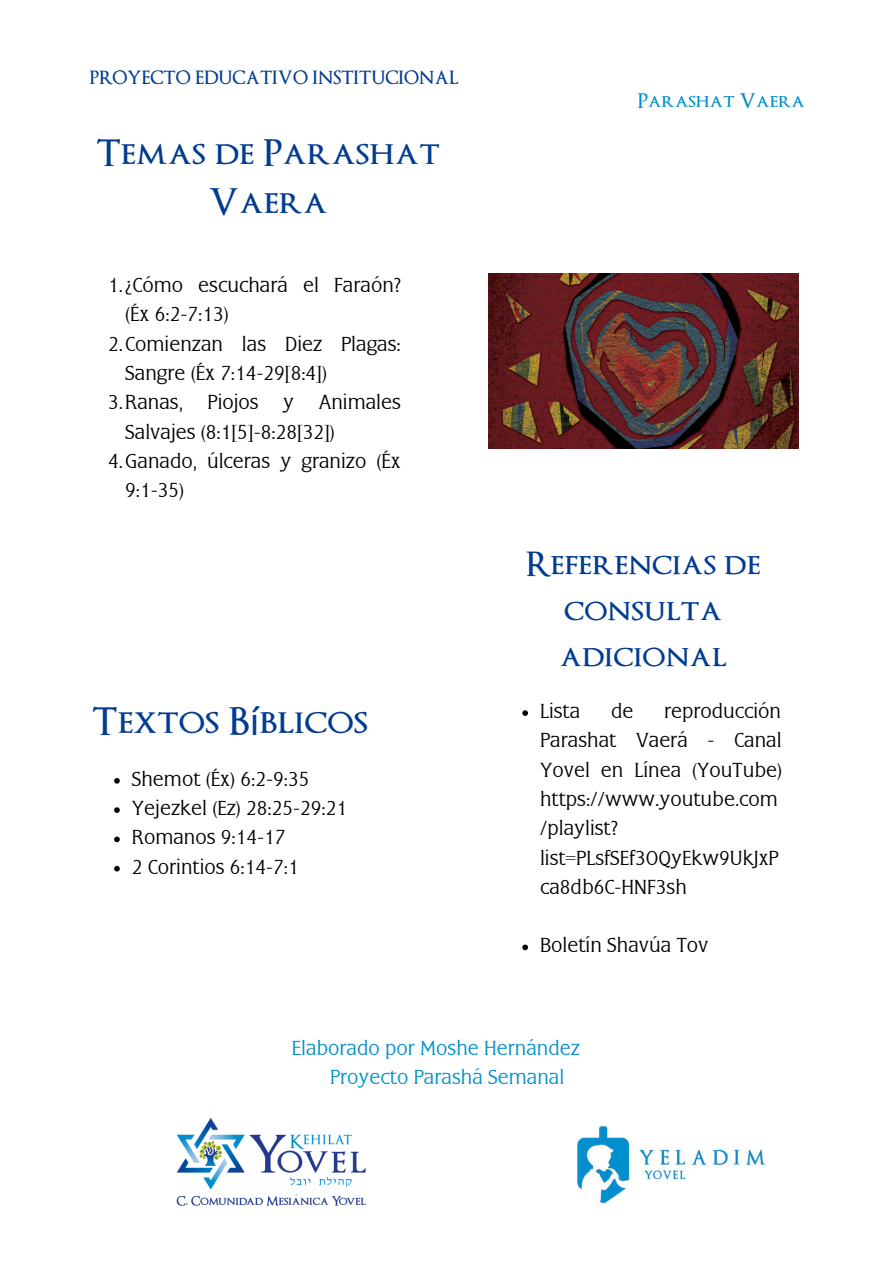
<style>
.page{position:relative;width:894px;height:1264px;background:#fff}
.page>*{position:absolute;margin:0;border:0;box-sizing:border-box;transform-origin:0 0}
.t1{font:600 37.5px "Optimus Princeps";color:#003c8f}
.t2{font:600 36px/49.5px "Optimus Princeps";color:#003c8f;text-align:center}
.t3{font:600 33px/46.2px "Optimus Princeps";color:#003c8f;text-align:center}
.t4{font:21px/29.2px "Flare Light Gothic";color:#000}
.t5{font:21px "Flare Light Gothic";color:#008fc8}
.t6{font:600 19.8px "Optimus Princeps";color:#008fc8}
.t7{font:600 18px "Optimus Princeps";color:#003c8f}
.s1{font-family:"Noto Sans";font-weight:400}
</style>
<div class="page">
<img style="left:176px;top:1118px;width:190px;height:88px">
<img style="left:577px;top:1126px;width:189px;height:77px">
<img style="left:488px;top:274px;width:310px;height:174px">
<svg style="left:114px;top:778px;width:6px;height:5px"></svg>
<svg style="left:114px;top:807px;width:6px;height:6px"></svg>
<svg style="left:114px;top:836px;width:6px;height:6px"></svg>
<svg style="left:114px;top:865px;width:6px;height:6px"></svg>
<svg style="left:522px;top:710px;width:6px;height:6px"></svg>
<svg style="left:522px;top:944px;width:6px;height:6px"></svg>
<p class="t7" style="left:89px;top:68px;width:370px">PROYECTO EDUCATIVO INSTITUCIONAL</p>
<p class="t2" style="left:96px;top:129px;width:345px">Temas de Parashát<br>Vaerá</p>
<p class="t4" style="left:125px;top:272px;width:277px;text-indent:-17px">1.¿Cómo escuchará el Faraón? (Éx 6:2-7:13)</p>
<p class="t4" style="left:125px;top:330px;width:277px;text-indent:-17px">2.Comienzan las Diez Plagas:<br>Sangre (Éx 7:14-29[8:4])</p>
<p class="t4" style="left:125px;top:389px;width:277px;text-indent:-17px">3.Ranas, Piojos y Animales<br>Salvajes (8:1[5]-8:28[32])</p>
<p class="t4" style="left:125px;top:448px;width:277px;text-indent:-17px">4.Ganado, úlceras y granizo (Éx<br>9:1-35)</p>
<p class="t1" style="left:92px;top:701px;width:277px">Textos B<span class="s1">í</span>blicos</p>
<p class="t4" style="left:132px;top:765px;width:179px">Shemot (Éx) 6:2-9:35</p>
<p class="t4" style="left:132px;top:795px;width:217px">Yejezkel (Ez) 28:25-29:21</p>
<p class="t4" style="left:132px;top:824px;width:155px">Romanos 9:14-17</p>
<p class="t4" style="left:132px;top:853px;width:168px">2 Corintios 6:14-7:1</p>
<p class="t6" style="left:637px;top:90px;width:169px">Parashat Vaerá</p>
<p class="t3" style="left:525px;top:541px;width:236px">Referencias de consulta adicional</p>
<p class="t4" style="left:540px;top:698px;width:42px">Lista</p>
<p class="t4" style="left:611px;top:698px;width:24px">de</p>
<p class="t4" style="left:540px;top:698px;width:243px;text-indent:124px">reproducción<br>Parashat Vaerá - Canal<br>Yovel en Línea (YouTube) https://www.youtube.com /playlist? list=PLsfSEf3OQyEkw9UkJxP ca8db6C-HNF3sh</p>
<p class="t4" style="left:540px;top:932px;width:170px">Boletín Shavúa Tov</p>
<p class="t5" style="left:291px;top:1039px;width:290px">Elaborado por Moshe Hernández</p>
<p class="t5" style="left:330px;top:1068px;width:236px">Proyecto Parashá Semanal</p>
</div>
